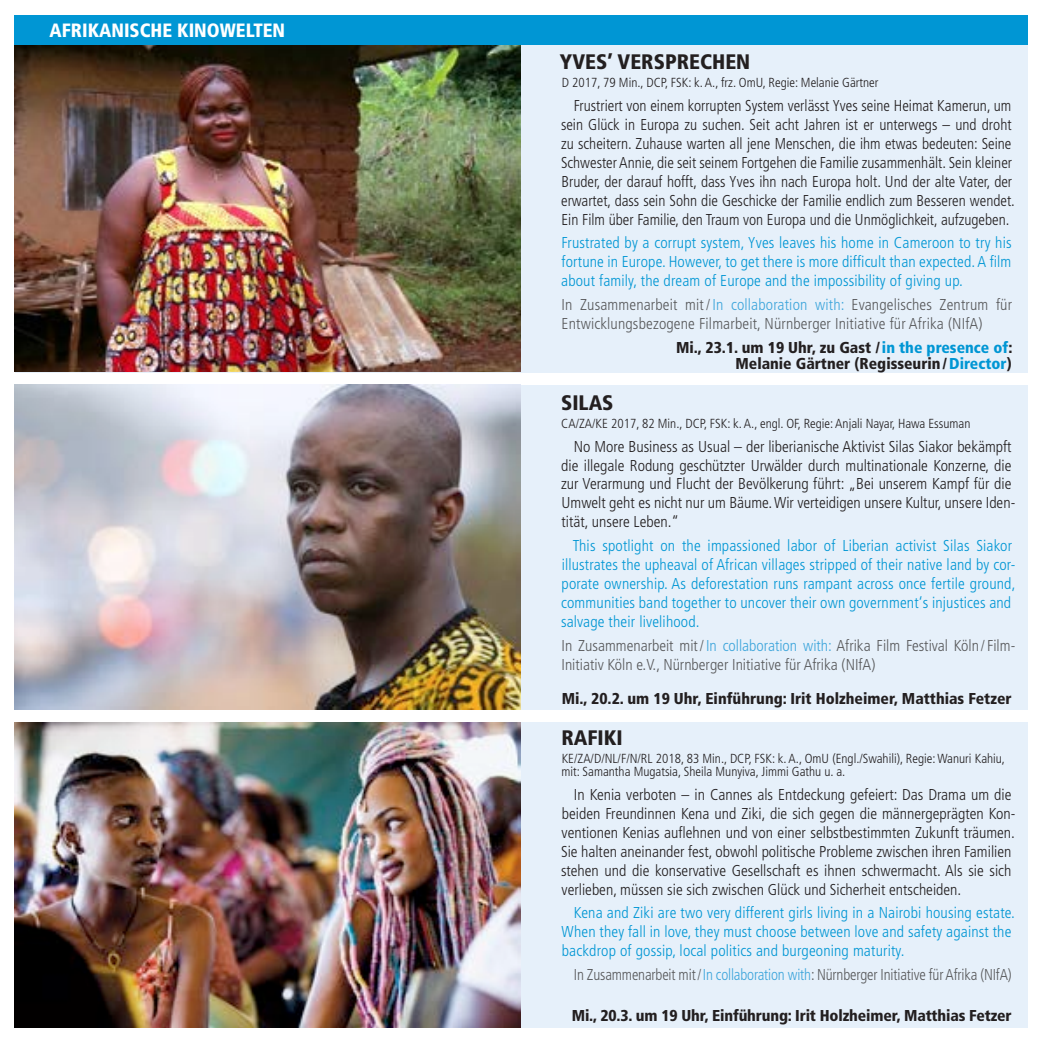
<style>
.page{position:relative;width:1042px;height:1042px;background:#fff}
.page>*{position:absolute;margin:0;border:0;box-sizing:border-box;transform-origin:0 0}
.t1{font:900 condensed 21px "Frutiger LT Std";color:#231f20}
.t2{font:900 condensed 19.25px "Frutiger LT Std";color:#fff}
.t3{font:300 condensed 15.75px/18.9px "Frutiger LT Std";color:#231f20}
.t4{font:300 condensed 15.75px/18.9px "Frutiger LT Std";letter-spacing:.01em;color:#0096d4}
.t5{font:300 condensed 15.75px/18.9px "Frutiger LT Std";color:#58595b}
.t6{font:900 condensed 15.75px/15.8px "Frutiger LT Std";color:#231f20;text-align:right}
.t7{font:300 condensed 15.75px "Frutiger LT Std";color:#58595b;scale:.95 1}
.t8{font:300 condensed 13.12px/13.1px "Frutiger LT Std";color:#231f20}
.s1{color:#3da5db}
.s2{color:#0096d4}
</style>
<div class="page">
<div style="left:15px;top:45px;width:1012px;height:328px;background:#e6f0fa"></div>
<div style="left:15px;top:385px;width:1012px;height:325px;background:#e6f0fa"></div>
<div style="left:15px;top:722px;width:1012px;height:305px;background:#e6f0fa"></div>
<img style="left:15px;top:45px;width:506px;height:327px">
<img style="left:15px;top:385px;width:506px;height:325px">
<div style="left:15px;top:15px;width:506px;height:30px;background:#0096d4"></div>
<div style="left:521px;top:15px;width:506px;height:30px;background:#0096d4"></div>
<img style="left:15px;top:722px;width:506px;height:305px">
<p class="t2" style="left:50px;top:19px;width:139px">Afrikanische Kino</p>
<p class="t2" style="left:220px;top:19px;width:27px">welten</p>
<h1 class="t1" style="left:560px;top:49px;width:192px">YVES’ VERSPRECHEN</h1>
<p class="t8" style="left:562px;top:76px;width:318px">D 2017, 79 Min., DCP, FSK: k. A., frz. OmU, Regie: Melanie Gärtner</p>
<p class="t3" style="left:561px;top:97px;width:455px;text-align:center">Frustriert von einem korrupten System verlässt Yves seine Heimat Kamerun, um sein Glück in Europa zu suchen. Seit acht Jahren ist er unterwegs – und droht zu scheitern. Zuhause warten all jene Menschen, die ihm etwas bedeuten: Seine Schwester Annie, die seit seinem Fortgehen die Familie zusammenhält. Sein kleiner Bruder, der darauf hofft, dass Yves ihn nach Europa holt. Und der alte Vater, der erwartet, dass sein Sohn die Geschicke der Familie endlich zum Besseren wendet.<br>Ein Film über Familie, den Traum von Europa und die Unmöglichkeit, aufzugeben.</p>
<p class="t4" style="left:561px;top:234px;width:452px;text-align:justify">Frustrated by a corrupt system, Yves leaves his home in Cameroon to try his fortune in Europe. However, to get there is more difficult than expected. A film about family, the dream of Europe and the impossibility of giving up.</p>
<p class="t5" style="left:561px;top:295px;width:452px">In Zusammenarbeit mit / <span class="s1">In collaboration with:</span> Evangelisches Zentrum für<br>Entwicklungsbezogene Filmarbeit, Nürnberger Initiative für Afrika (NIfA)</p>
<p class="t6" style="left:676px;top:339px;width:338px">Mi., 23.1. um 19 Uhr, zu Gast /<span class="s2">in the presence of</span>:<br>Melanie Gärtner (Regisseurin/<span class="s2">Director</span>)</p>
<h1 class="t1" style="left:561px;top:390px;width:48px">SILAS</h1>
<p class="t8" style="left:561px;top:417px;width:411px">CA/ZA/KE 2017, 82 Min., DCP, FSK: k. A., engl. OF, Regie: Anjali Nayar, Hawa Essuman</p>
<p class="t3" style="left:561px;top:437px;width:456px;text-indent:13px">No More Business as Usual – der liberianische Aktivist Silas Siakor bekämpft die illegale Rodung geschützter Urwälder durch multinationale Konzerne, die zur Verarmung und Flucht der Bevölkerung führt: „Bei unserem Kampf für die Umwelt geht es nicht nur um Bäume. Wir verteidigen unsere Kultur, unsere Iden&shy;tität, unsere Leben.“</p>
<p class="t4" style="left:561px;top:536px;width:456px;text-indent:12px">This spotlight on the impassioned labor of Liberian activist Silas Siakor illustrates the upheaval of African villages stripped of their native land by cor&shy;porate ownership. As deforestation runs rampant across once fertile ground, communities band together to uncover their own government‘s injustices and salvage their livelihood.</p>
<p class="t5" style="left:561px;top:636px;width:455px">In Zusammenarbeit mit/<span class="s1">In collaboration with:</span> Afrika Film Festival Köln / Film-<br>Initiativ Köln e.V., Nürnberger Initiative für Afrika (NIfA)</p>
<p class="t6" style="left:562px;top:690px;width:451px">Mi., 20.2. um 19 Uhr, Einführung: Irit Holzheimer, Matthias Fetzer</p>
<h1 class="t1" style="left:561px;top:725px;width:63px">RAFIKI</h1>
<p class="t8" style="left:561px;top:752px;width:445px">KE/ZA/D/NL/F/N/RL 2018, 83 Min., DCP, FSK: k. A., OmU (Engl./Swahili), Regie: Wanuri Kahiu, mit: Samantha Mugatsia, Sheila Munyiva, Jimmi Gathu u. a.</p>
<p class="t3" style="left:561px;top:785px;width:456px;text-indent:13px">In Kenia verboten – in Cannes als Entdeckung gefeiert: Das Drama um die beiden Freundinnen Kena und Ziki, die sich gegen die männergeprägten Kon&shy;ventionen Kenias auflehnen und von einer selbstbestimmten Zukunft träumen.<br>Sie halten aneinander fest, obwohl politische Probleme zwischen ihren Familien stehen und die konservative Gesellschaft es ihnen schwermacht. Als sie sich verlieben, müssen sie sich zwischen Glück und Sicherheit entscheiden.</p>
<p class="t4" style="left:562px;top:903px;width:455px;text-indent:12px">Kena and Ziki are two very different girls living in a Nairobi housing estate.<br>When they fall in love, they must choose between love and safety against the backdrop of gossip, local politics and burgeoning maturity.</p>
<p class="t7" style="left:574px;top:965px;width:462px">In Zusammenarbeit mit/<span class="s1">In collaboration with</span>: Nürnberger Initiative für Afrika (NIfA)</p>
<p class="t6" style="left:572px;top:1007px;width:441px">Mi., 20.3. um 19 Uhr, Einführung: Irit Holzheimer, Matthias Fetzer</p>
</div>
